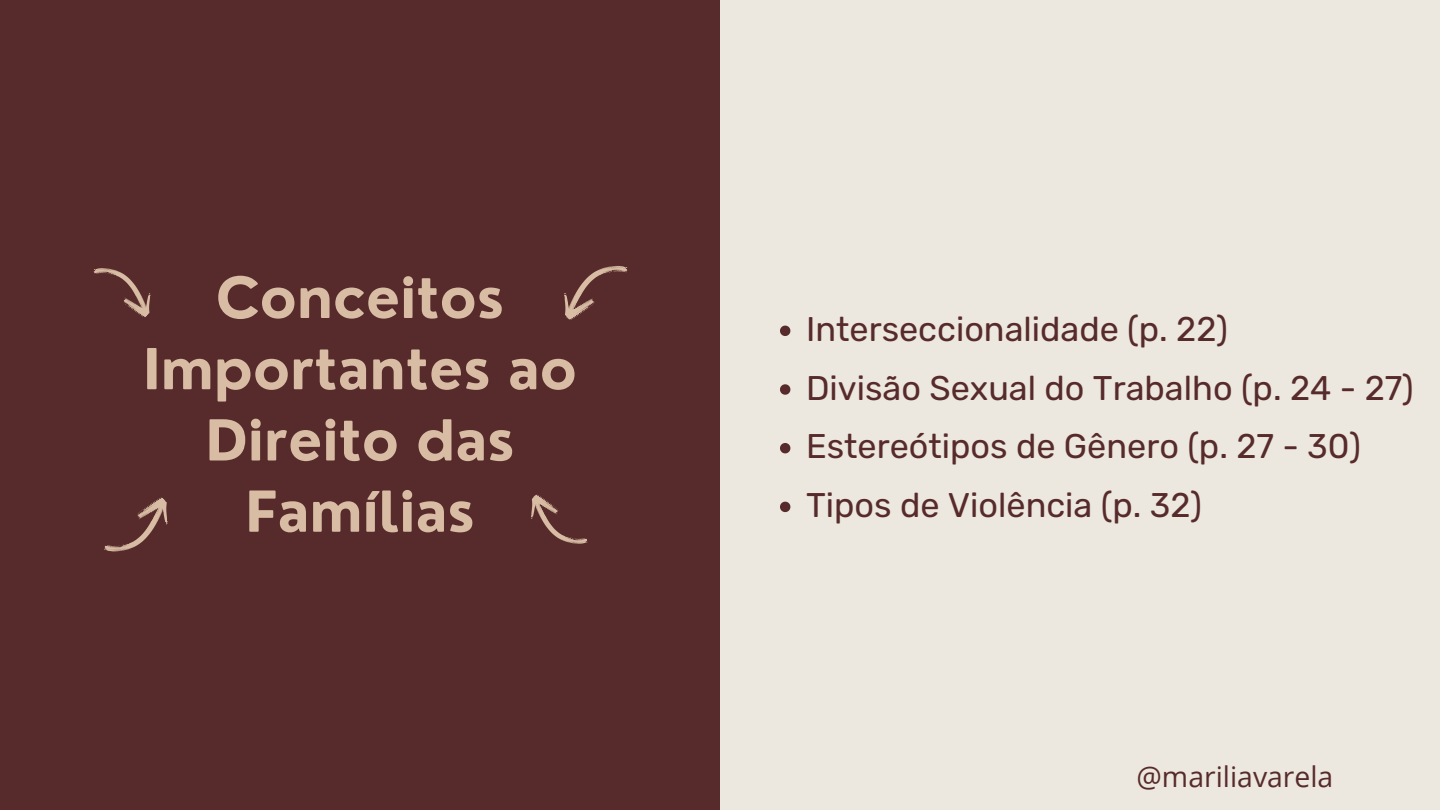
<style>
.page{position:relative;width:1440px;height:810px;background:#ede8df}
.page>*{position:absolute;margin:0;border:0;box-sizing:border-box;transform-origin:0 0}
.t1{font:700 55px/71.2px "Nourd";color:#d8bda4;text-align:center}
.t2{font:34.2px "Rubik";color:#572b2c}
.t3{font:28.4px "Open Sans";color:#572b2c}
</style>
<div class="page">
<div style="left:0;top:0;width:720px;height:810px;background:#572b2c"></div>
<svg style="left:780px;top:326px;width:10px;height:10px"></svg>
<svg style="left:780px;top:384px;width:10px;height:11px"></svg>
<svg style="left:780px;top:443px;width:10px;height:10px"></svg>
<svg style="left:780px;top:502px;width:10px;height:10px"></svg>
<svg style="left:564px;top:266px;width:64px;height:54px"></svg>
<svg style="left:93px;top:268px;width:58px;height:49px"></svg>
<svg style="left:104px;top:497px;width:64px;height:55px"></svg>
<svg style="left:531px;top:494px;width:57px;height:50px"></svg>
<p class="t1" style="left:143px;top:262px;width:435px">Conceitos<br>Importantes ao<br>Direito das<br>Famílias</p>
<p class="t2" style="left:806px;top:309px;width:423px">Interseccionalidade (p. 22)</p>
<p class="t2" style="left:806px;top:368px;width:609px">Divisão Sexual do Trabalho (p. 24 - 27)</p>
<h1 class="t2" style="left:806px;top:426px;width:557px">Estereótipos de Gênero (p. 27 - 30)</h1>
<p class="t2" style="left:806px;top:485px;width:398px">Tipos de Violência (p. 32)</p>
<p class="t3" style="left:1136px;top:757px;width:198px">@mariliavarela</p>
</div>
